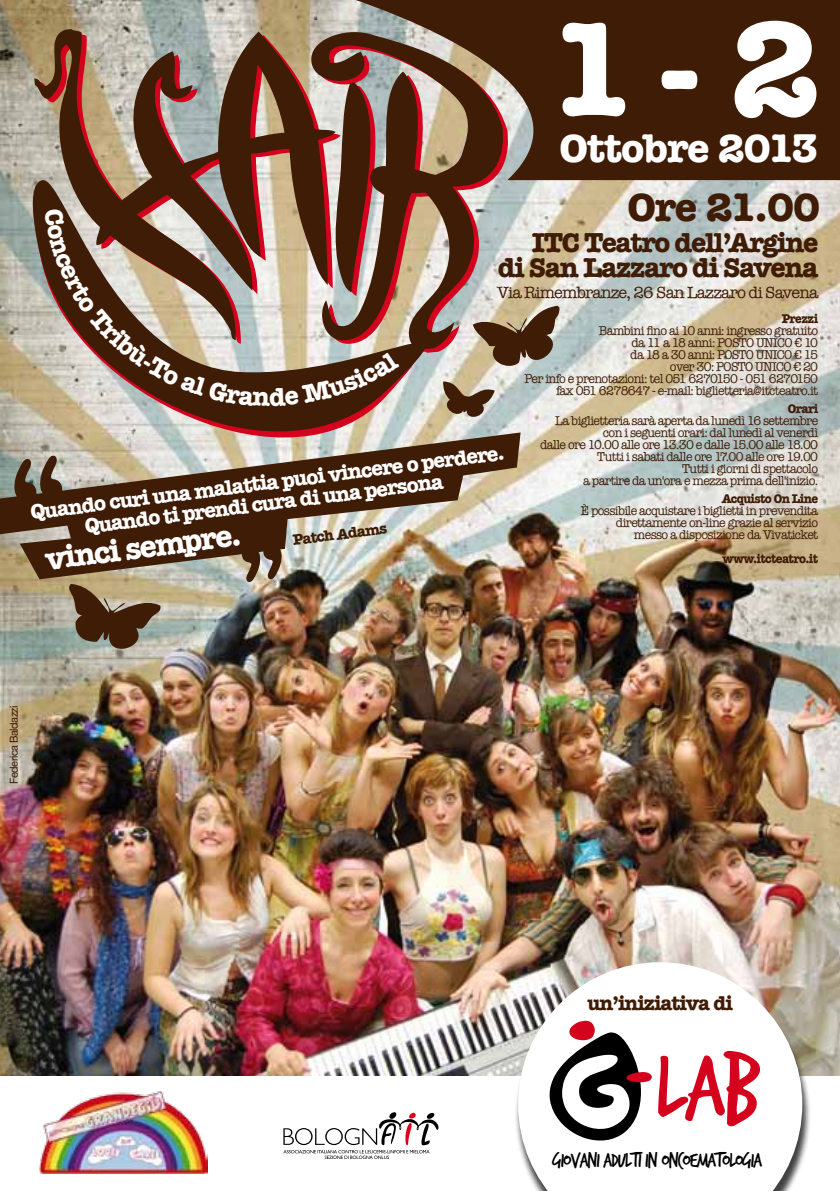
<style>
.page{position:relative;width:840px;height:1191px;background:#fff}
.page>*{position:absolute;margin:0;border:0;box-sizing:border-box;transform-origin:0 0}
.t1{font:700 138.4px "American Typewriter";color:#fff}
.t2{font:700 41.2px "American Typewriter";letter-spacing:-.025em;color:#fff}
.t3{font:700 41.2px "American Typewriter";letter-spacing:-.025em;color:#3f1c06}
.t4{font:700 31.6px "American Typewriter";color:#fff}
.t5{font:700 28.2px/25.2px "American Typewriter";letter-spacing:-.05em;color:#3f1c06;text-align:right}
.t6{font:21.8px "Trash Hand";letter-spacing:-.05em;color:#000}
.t7{font:700 21.4px/20.8px "American Typewriter";color:#fff;text-align:center}
.t8{font:700 20.6px "American Typewriter";letter-spacing:-.05em;color:#3f1c06}
.t9{font:16.6px "American Typewriter";letter-spacing:-.05em;color:#3f1c06}
.t10{font:700 15.4px "American Typewriter";color:#3f1c06}
.t11{font:13px/12px "American Typewriter";letter-spacing:-.05em;color:#3f1c06;text-align:right;scale:.95 1}
.t12{font:700 13px "American Typewriter";letter-spacing:-.05em;color:#3f1c06;scale:.95 1}
.t13{font:11px "Helvetica Neue";letter-spacing:-.05em;color:#3f1c06}
</style>
<div class="page">
<img style="left:0;top:0;width:839px;height:1075px">
<div style="left:514px;top:967px;width:296px;height:224px;background:#000;opacity:.75"></div>
<svg style="left:518px;top:962px;width:283px;height:229px"></svg>
<img style="left:0;top:432px;width:520px;height:111px">
<div style="left:301px;top:0;width:538px;height:180px;background:#3f1c06"></div>
<svg style="left:309px;top:26px;width:203px;height:99px;background:#866959"></svg>
<svg style="left:34px;top:29px;width:301px;height:96px;background:#998271"></svg>
<svg style="left:14px;top:455px;width:6px;height:48px"></svg>
<svg style="left:20px;top:125px;width:495px;height:391px;background:#957d6d"></svg>
<svg style="left:283px;top:1112px;width:155px;height:47px"></svg>
<svg style="left:538px;top:1018px;width:221px;height:132px"></svg>
<img style="left:40px;top:1091px;width:167px;height:82px">
<svg style="left:472px;top:306px;width:95px;height:69px;background:#958572"></svg>
<svg style="left:439px;top:381px;width:55px;height:42px;background:#978571"></svg>
<img style="left:20px;top:516px;width:267px;height:140px">
<svg style="left:44px;top:82px;width:355px;height:324px;background:#896b5b"></svg>
<h1 class="t1" style="left:545px;top:-50px;width:277px">1 - 2</h1>
<h2 class="t2" style="left:559px;top:112px;width:260px">Ottobre 2013</h2>
<h2 class="t3" style="left:627px;top:172px;width:194px">Ore 21.00</h2>
<h3 class="t5" style="left:497px;top:228px;width:322px">ITC Teatro dell’Argine<br>di San Lazzaro di Savena</h3>
<p class="t9" style="left:496px;top:280px;width:323px">Via Rimembranze, 26 San Lazzaro di Savena</p>
<h3 class="t7" style="left:29px;top:500px;width:478px;rotate:-7deg">Quando curi una malattia puoi vincere o perdere.<br>Quando ti prendi cura di una persona</h3>
<h3 class="t4" style="left:42px;top:532px;width:198px;rotate:-7deg">vinci sempre.</h3>
<p class="t10" style="left:291px;top:527px;width:96px;rotate:-7deg">Patch Adams</p>
<p class="t12" style="left:781px;top:307px;width:40px">Prezzi</p>
<p class="t11" style="left:524px;top:324px;width:310px">Bambini fino ai 10 anni: ingresso gratuito<br>da 11 a 18 anni: POSTO UNICO € 10<br>da 18 a 30 anni: POSTO UNICO € 15<br>over 30: POSTO UNICO € 20<br>Per info e prenotazioni: tel 051 6270150 - 051 6270150 fax 051 6278647 - e-mail: biglietteria@itcteatro.it</p>
<p class="t12" style="left:787px;top:397px;width:33px">Orari</p>
<p class="t11" style="left:539px;top:414px;width:294px">La biglietteria sarà aperta da lunedì 16 settembre con i seguenti orari: dal lunedì al venerdì<br>dalle ore 10.00 alle ore 13.30 e dalle 15.00 alle 18.00<br>Tutti i sabati dalle ore 17.00 alle ore 19.00<br>Tutti i giorni di spettacolo<br>a partire da un'ora e mezza prima dell'inizio.</p>
<p class="t12" style="left:721px;top:487px;width:103px">Acquisto On Line</p>
<p class="t11" style="left:580px;top:504px;width:251px">È possibile acquistare i biglietti in prevendita direttamente on-line grazie al servizio messo a disposizione da Vivaticket</p>
<p class="t12" style="left:722px;top:547px;width:102px">www.itcteatro.it</p>
<p class="t13" style="left:7px;top:783px;width:80px;rotate:-90deg">Federica Baldazzi</p>
<h3 class="t8" style="left:587px;top:985px;width:147px">un’iniziativa di</h3>
<h3 class="t6" style="left:552px;top:1149px;width:211px">GIOVANI ADULTI IN ONCOEMATOLOGIA</h3>
</div>
